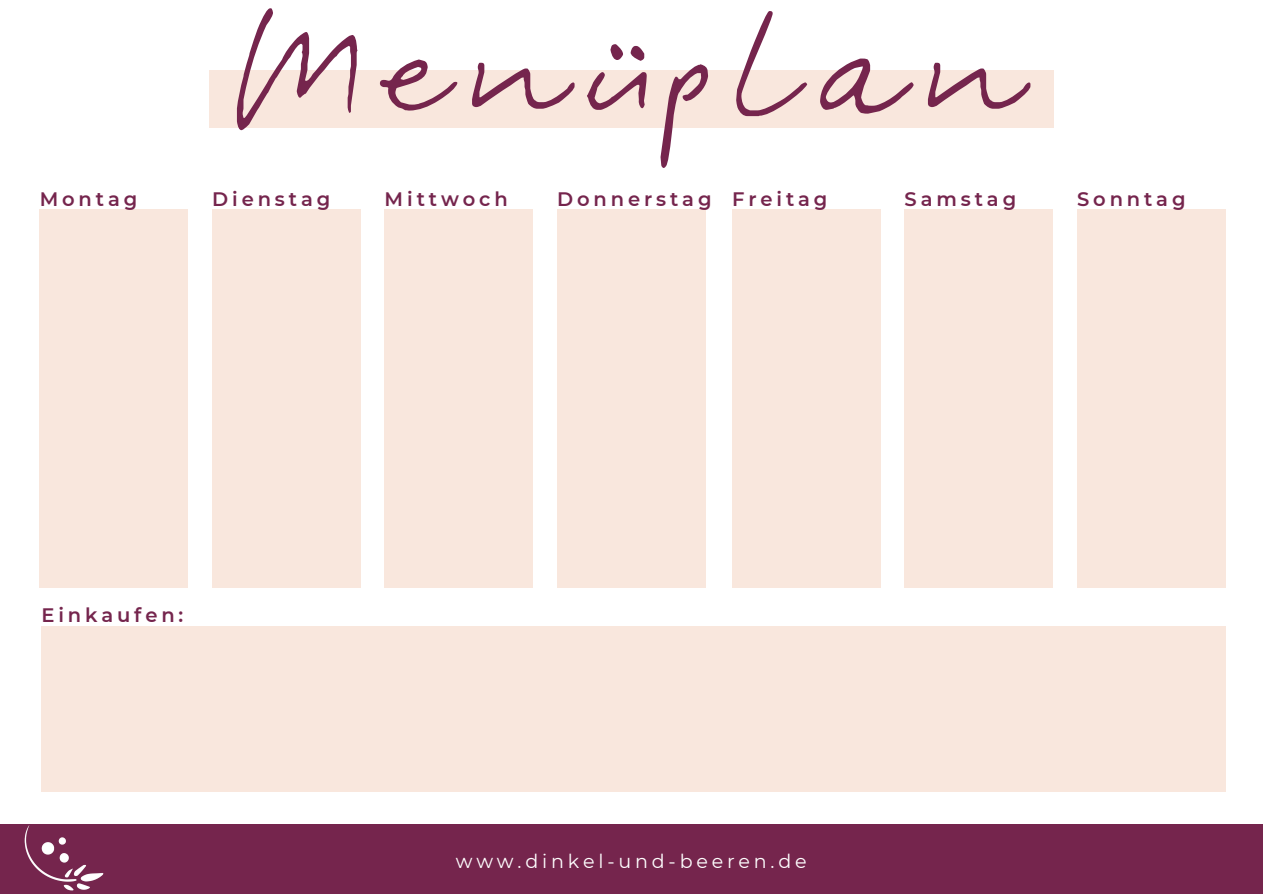
<style>
.page{position:relative;width:1263px;height:894px;background:#fff}
.page>*{position:absolute;margin:0;border:0;box-sizing:border-box;transform-origin:0 0}
.t1{font:105px "Enjoying Life";letter-spacing:.2em;color:#75254d}
.t2{font:600 19.5px "Montserrat";letter-spacing:.2em;color:#75254d}
.t3{font:19.05px "Montserrat";letter-spacing:.2em;color:#fff}
</style>
<div class="page">
<div style="left:0;top:824px;width:1263px;height:69px;background:#75254d"></div>
<img style="left:24px;top:825px;width:80px;height:66px">
<div style="left:209px;top:71px;width:845px;height:57px;background:#f9e7dd"></div>
<div style="left:40px;top:209px;width:148px;height:378px;background:#f9e7dd"></div>
<div style="left:1077px;top:209px;width:148px;height:378px;background:#f9e7dd"></div>
<div style="left:904px;top:209px;width:149px;height:378px;background:#f9e7dd"></div>
<div style="left:732px;top:209px;width:148px;height:378px;background:#f9e7dd"></div>
<div style="left:557px;top:209px;width:149px;height:378px;background:#f9e7dd"></div>
<div style="left:385px;top:209px;width:148px;height:378px;background:#f9e7dd"></div>
<div style="left:212px;top:209px;width:149px;height:378px;background:#f9e7dd"></div>
<div style="left:41px;top:625px;width:1185px;height:166px;background:#f9e7dd"></div>
<p class="t1" style="left:235px;top:12px;width:793px">Menüplan</p>
<p class="t2" style="left:40px;top:187px;width:99px">Montag</p>
<p class="t2" style="left:212px;top:187px;width:120px">Dienstag</p>
<p class="t2" style="left:385px;top:187px;width:125px">Mittwoch</p>
<p class="t2" style="left:557px;top:187px;width:156px">Donnerstag</p>
<p class="t2" style="left:732px;top:187px;width:97px">Freitag</p>
<p class="t2" style="left:904px;top:187px;width:113px">Samstag</p>
<p class="t2" style="left:1077px;top:187px;width:110px">Sonntag</p>
<p class="t2" style="left:41px;top:603px;width:143px">Einkaufen:</p>
<p class="t3" style="left:456px;top:848px;width:352px">www.dinkel-und-beeren.de</p>
</div>
